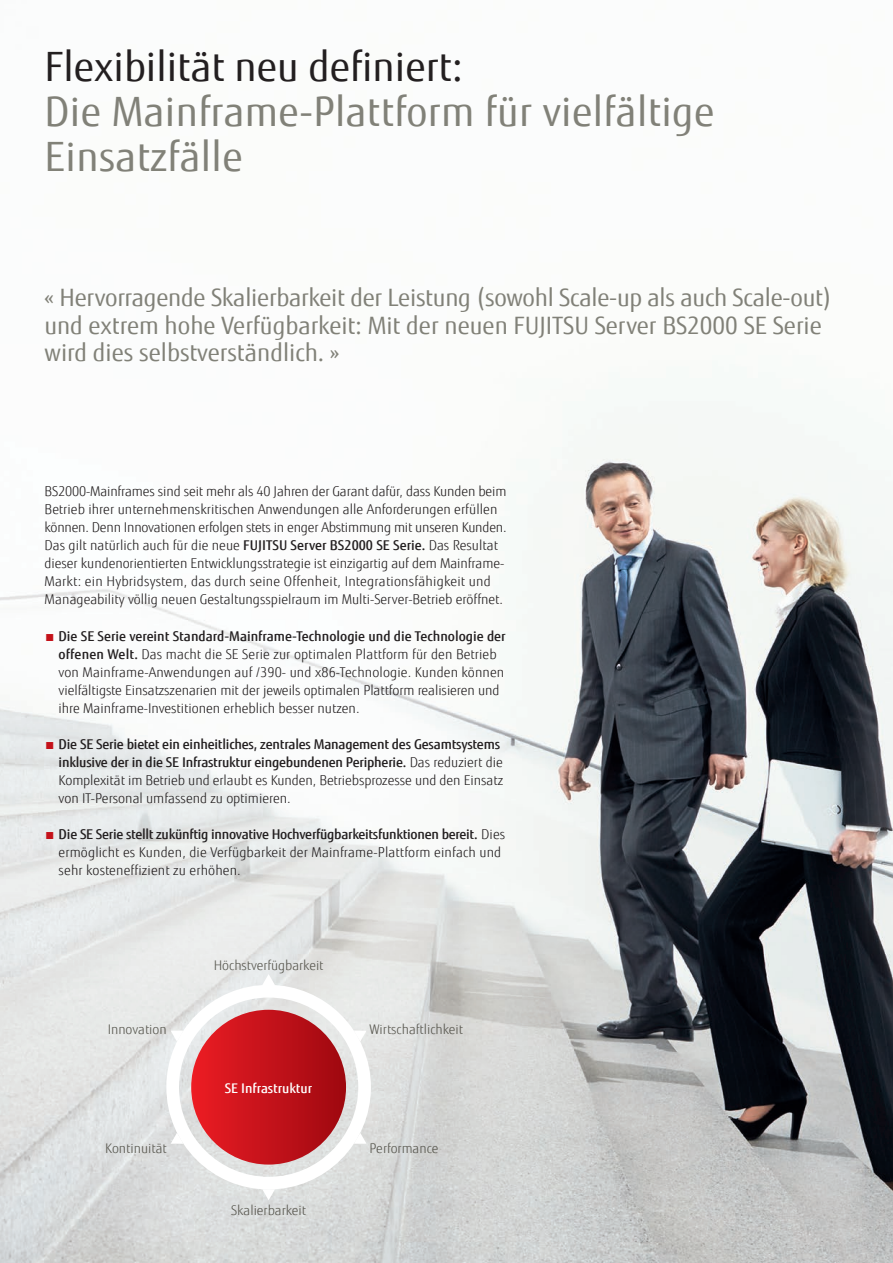
<style>
.page{position:relative;width:893px;height:1263px;background:#fff}
.page>*{position:absolute;margin:0;border:0;box-sizing:border-box;transform-origin:0 0}
.t1{font:40.5px/45.2px "Fujitsu Sans";letter-spacing:.01em;color:#818178}
.t2{font:40.5px "Fujitsu Sans";color:#231f20}
.t3{font:24px/27px "Fujitsu Sans";letter-spacing:-.005em;color:#818178}
.t4{font:300 13.5px/18px "Fujitsu Sans";color:#231f20}
.t5{font:500 13.5px/18px "Fujitsu Sans";letter-spacing:-.015em;color:#231f20}
.t6{font:300 13.35px "Fujitsu Sans";color:#58574f}
.t7{font:500 13.35px "Fujitsu Sans";color:#fff}
.s1{font-weight:500}
.s2{color:#c4121a}
.s3{font-weight:300;color:#c4121a}
.s4{font-weight:300}
</style>
<div class="page">
<img style="left:0;top:458px;width:893px;height:805px">
<svg style="left:166px;top:974px;width:205px;height:226px"></svg>
<h1 class="t2" style="left:45px;top:42px;width:420px">Flexibilität neu definiert:</h1>
<h1 class="t1" style="left:45px;top:89px;width:671px">Die Mainframe-Plattform für vielfältige<br>Einsatzfälle</h1>
<h2 class="t3" style="left:45px;top:285px;width:789px">« Hervorragende Skalierbarkeit der Leistung (sowohl Scale-up als auch Scale-out) und extrem hohe Verfügbarkeit: Mit der neuen FUJITSU Server BS2000 SE Serie wird dies selbstverständlich. »</h2>
<p class="t4" style="left:45px;top:482px;width:463px">BS2000-Mainframes sind seit mehr als 40 Jahren der Garant dafür, dass Kunden beim Betrieb ihrer unternehmenskritischen Anwendungen alle Anforderungen erfüllen können. Denn Innovationen erfolgen stets in enger Abstimmung mit unseren Kunden.<br>Das gilt natürlich auch für die neue <span class="s1">FUJITSU Server BS2000 SE Serie.</span> Das Resultat dieser kundenorientierten Entwicklungsstrategie ist einzigartig auf dem Mainframe-Markt: ein Hybridsystem, das durch seine Offenheit, Integrationsfähigkeit und Manageability völlig neuen Gestaltungsspielraum im Multi-Server-Betrieb eröffnet.</p>
<p class="t4" style="left:59px;top:627px;width:449px;text-indent:-14px"><span class="s2">■</span> <span class="s1">Die SE Serie vereint Standard-Mainframe-Technologie und die Technologie der offenen Welt.</span> Das macht die SE Serie zur optimalen Plattform für den Betrieb von Mainframe-Anwendungen auf /390- und x86-Technologie. Kunden können vielfältigste Einsatzszenarien mit der jeweils optimalen Plattform realisieren und ihre Mainframe-Investitionen erheblich besser nutzen.</p>
<p class="t5" style="left:59px;top:735px;width:446px;text-indent:-14px"><span class="s3">■</span> Die SE Serie bietet ein einheitliches, zentrales Management des Gesamtsystems inklusive der in die SE Infrastruktur eingebundenen Peripherie. <span class="s4">Das reduziert die Komplexität im Betrieb und erlaubt es Kunden, Betriebsprozesse und den Einsatz von IT-Personal umfassend zu optimieren.</span></p>
<p class="t4" style="left:59px;top:825px;width:448px;text-indent:-14px"><span class="s2">■</span> <span class="s1">Die SE Serie stellt zukünftig innovative Hochverfügbarkeitsfunktionen bereit.</span> Dies ermöglicht es Kunden, die Verfügbarkeit der Mainframe-Plattform einfach und sehr kosteneffizient zu erhöhen.</p>
<p class="t6" style="left:108px;top:1021px;width:61px">Innovation</p>
<p class="t6" style="left:105px;top:1141px;width:63px">Kontinuität</p>
<p class="t6" style="left:214px;top:957px;width:111px">Höchstverfügbarkeit</p>
<p class="t7" style="left:225px;top:1080px;width:89px">SE Infrastruktur</p>
<p class="t6" style="left:231px;top:1203px;width:76px">Skalierbarkeit</p>
<p class="t6" style="left:369px;top:1021px;width:95px">Wirtschaftlichkeit</p>
<p class="t6" style="left:369px;top:1141px;width:71px">Performance</p>
</div>
